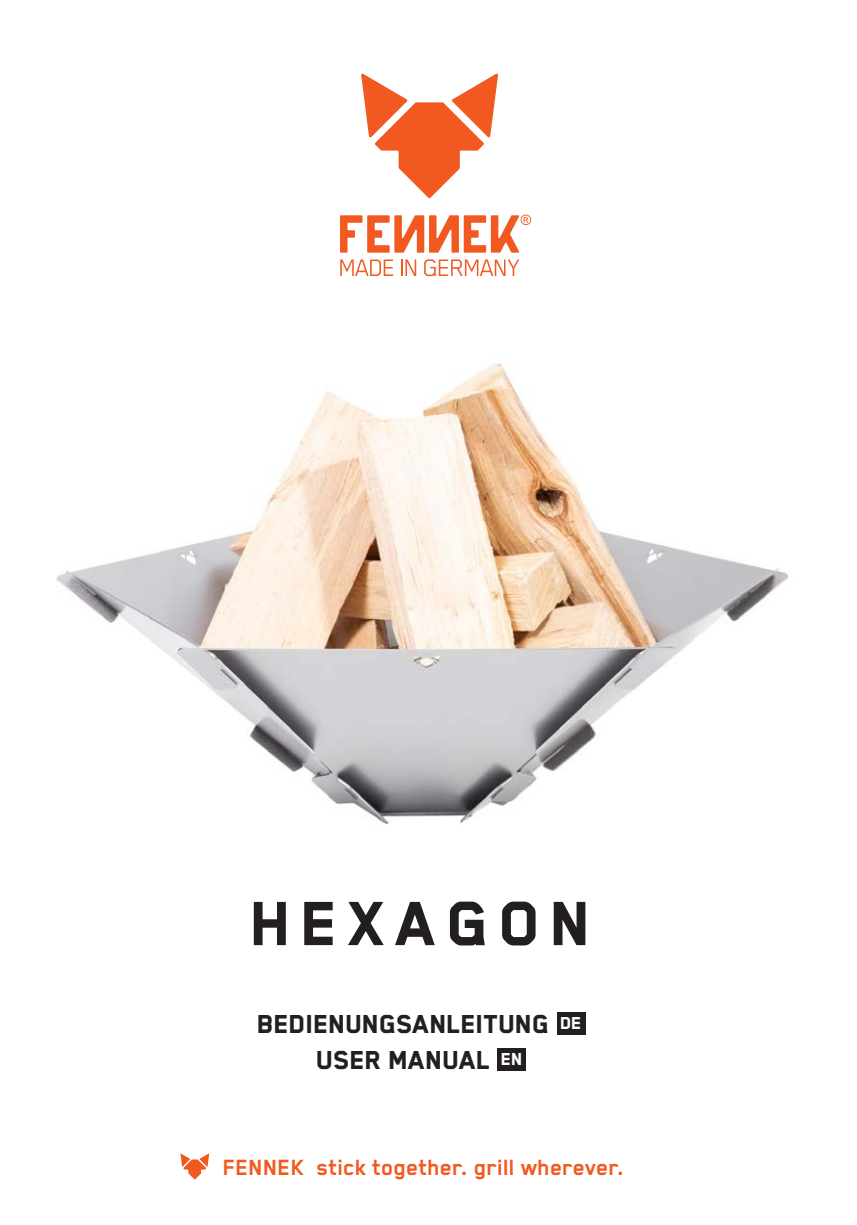
<style>
.page{position:relative;width:857px;height:1225px;background:#fff}
.page>*{position:absolute;margin:0;border:0;box-sizing:border-box;transform-origin:0 0}
.t1{font:800 72px "Blender Pro";letter-spacing:.135em;color:#231f20}
.t2{font:800 30px/36px "Blender Pro";color:#231f20;text-align:center}
.t3{font:700 25.6px "Blender Pro";color:#f15921}
.s1{font-size:20px;color:#fff}
</style>
<div class="page">
<svg style="left:361px;top:73px;width:137px;height:125px"></svg>
<svg style="left:340px;top:259px;width:53px;height:17px"></svg>
<svg style="left:401px;top:259px;width:15px;height:17px"></svg>
<svg style="left:424px;top:259px;width:95px;height:17px"></svg>
<svg style="left:340px;top:214px;width:191px;height:39px"></svg>
<svg style="left:180px;top:1153px;width:29px;height:26px"></svg>
<div style="left:556px;top:1012px;width:29px;height:22px;background:#231f20"></div>
<div style="left:497px;top:1048px;width:29px;height:22px;background:#231f20"></div>
<img style="left:57px;top:363px;width:732px;height:461px">
<h1 class="t1" style="left:251px;top:885px;width:342px">HEXAGON</h1>
<p class="t2" style="left:257px;top:1005px;width:326px">BEDIENUNGSANLEITUNG <span class="s1">DE<br></span>USER MANUAL <span class="s1">EN</span></p>
<p class="t3" style="left:223px;top:1153px;width:402px">FENNEK stick together. grill wherever.</p>
</div>
